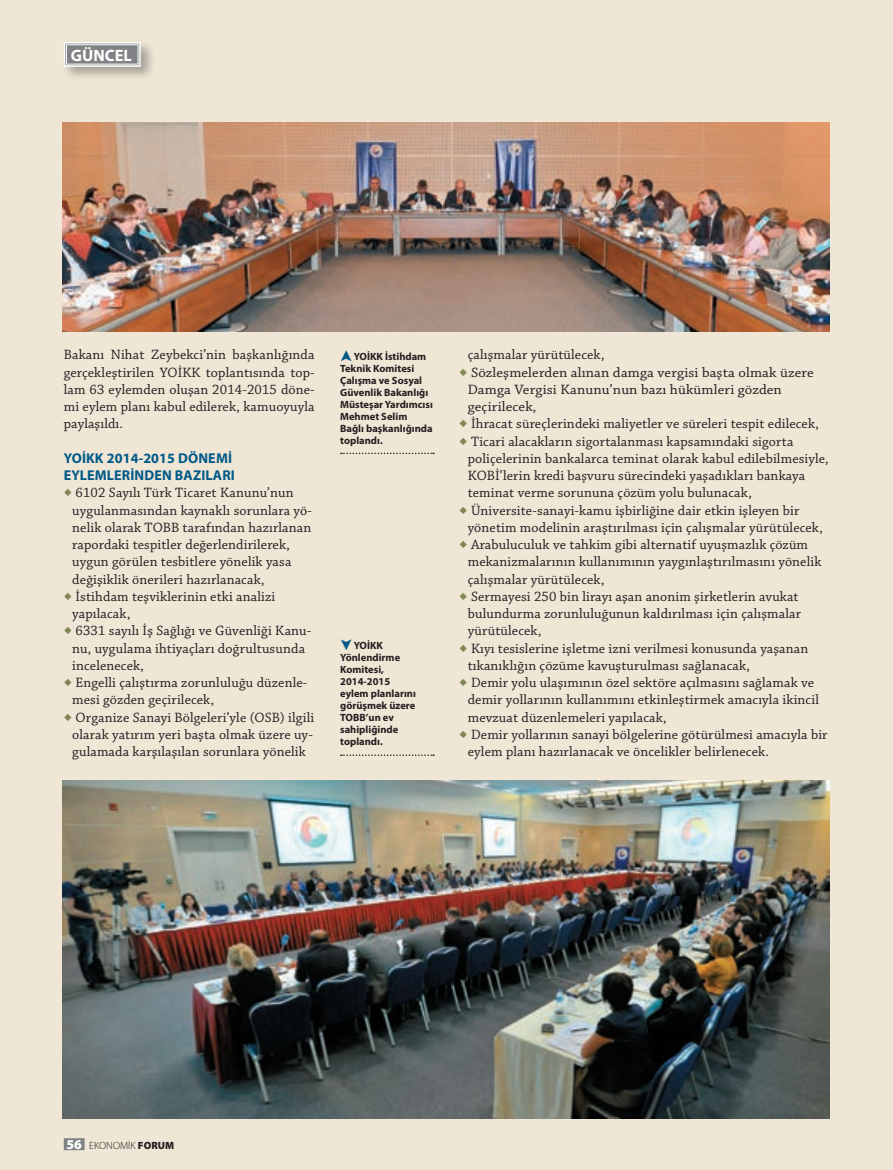
<style>
.page{position:relative;width:893px;height:1170px;background:#fff}
.page>*{position:absolute;margin:0;border:0;box-sizing:border-box;transform-origin:0 0}
.t1{font:700 16.5px "Myriad Pro";color:#fff}
.t2{font:14.25px/17.2px "Chaparral Pro";letter-spacing:.01em;color:#231f20}
.t3{font:14.25px/17.2px "Chaparral Pro";letter-spacing:.01em;color:#231f20;scale:1.04 1}
.t4{font:700 14.25px/17.2px "Myriad Pro";letter-spacing:.01em;color:#005a88}
.t5{font:700 10.5px/12px "Myriad Pro";color:#231f20}
.t6{font:300 10.5px "Myriad Pro";color:#231f20}
.s1{font-family:"Minion Pro";font-weight:600;font-style:italic;font-size:18px;color:#808755}
.s2{color:#005a88}
.s3{font-weight:900;font-size:13.5px;color:#fff}
.s4{font-weight:900}
</style>
<div class="page">
<div style="left:0;top:0;width:893px;height:1169px;background:#f0e6d6"></div>
<svg style="left:63px;top:42px;width:78px;height:25px;background:#a1a2a4"></svg>
<div style="left:64px;top:1138px;width:21px;height:12px;background:#808285"></div>
<img style="left:63px;top:123px;width:766px;height:209px">
<img style="left:63px;top:780px;width:766px;height:338px">
<svg style="left:341px;top:452px;width:93px;height:2px"></svg>
<svg style="left:341px;top:754px;width:93px;height:2px"></svg>
<p class="t1" style="left:71px;top:49px;width:62px">GÜNCEL</p>
<p class="t2" style="left:64px;top:347px;width:252px;text-align:justify">Bakanı Nihat Zeybekci’nin başkanlığında gerçekleştirilen YOİKK toplantısında top&shy;lam 63 eylemden oluşan 2014-2015 döne&shy;mi eylem planı kabul edilerek, kamuoyuyla paylaşıldı.</p>
<p class="t4" style="left:64px;top:450px;width:173px">YOİKK 2014-2015 DÖNEMİ<br>EYLEMLERİNDEN BAZILARI</p>
<p class="t2" style="left:72px;top:485px;width:241px;text-indent:-9px"><span class="s1">◆</span> 6102 Sayılı Türk Ticaret Kanunu’nun uygulanmasından kaynaklı sorunlara yö&shy;nelik olarak TOBB tarafından hazırlanan rapordaki tespitler değerlendirilerek, uygun görülen tesbitlere yönelik yasa değişiklik önerileri hazırlanacak,</p>
<p class="t2" style="left:72px;top:589px;width:204px;text-indent:-9px"><span class="s1">◆</span> İstihdam teşviklerinin etki analizi yapılacak,</p>
<p class="t2" style="left:72px;top:623px;width:241px;text-indent:-9px"><span class="s1">◆</span> 6331 sayılı İş Sağlığı ve Güvenliği Kanu&shy;nu, uygulama ihtiyaçları doğrultusunda incelenecek,</p>
<p class="t2" style="left:72px;top:675px;width:237px;text-indent:-9px"><span class="s1">◆</span> Engelli çalıştırma zorunluluğu düzenle&shy;mesi gözden geçirilecek,</p>
<p class="t2" style="left:64px;top:709px;width:252px;text-align:center"><span class="s1">◆</span> Organize Sanayi Bölgeleri’yle (OSB) ilgili olarak yatırım yeri başta olmak üzere uy&shy;gulamada karşılaşılan sorunlara yönelik</p>
<p class="t5" style="left:340px;top:351px;width:94px;text-indent:14px">YOİKK İstihdam<br>Teknik Komitesi<br>Çalışma ve Sosyal<br>Güvenlik Bakanlığı<br>Müsteşar Yardımcısı<br>Mehmet Selim<br>Bağlı başkanlığında toplandı.</p>
<p class="t5" style="left:340px;top:640px;width:77px"><span class="s2">■</span>YOİKK<br>Yönlendirme<br>Komitesi,<br>2014-2015 eylem planlarını görüşmek üzere<br>TOBB’un ev sahipliğinde toplandı.</p>
<p class="t2" style="left:468px;top:347px;width:138px">çalışmalar yürütülecek,</p>
<p class="t3" style="left:468px;top:364px;width:334px;text-indent:-9px"><span class="s1">◆</span> Sözleşmelerden alınan damga vergisi başta olmak üzere<br>Damga Vergisi Kanunu’nun bazı hükümleri gözden geçirilecek,</p>
<p class="t2" style="left:459px;top:416px;width:361px"><span class="s1">◆</span> İhracat süreçlerindeki maliyetler ve süreleri tespit edilecek,</p>
<p class="t2" style="left:468px;top:433px;width:362px;text-indent:-9px"><span class="s1">◆</span> Ticari alacakların sigortalanması kapsamındaki sigorta poliçelerinin bankalarca teminat olarak kabul edilebilmesiyle, KOBİ’lerin kredi başvuru sürecindeki yaşadıkları bankaya teminat verme sorununa çözüm yolu bulunacak,</p>
<p class="t2" style="left:468px;top:502px;width:357px;text-indent:-9px"><span class="s1">◆</span> Üniversite-sanayi-kamu işbirliğine dair etkin işleyen bir yönetim modelinin araştırılması için çalışmalar yürütülecek,</p>
<p class="t2" style="left:468px;top:537px;width:355px;text-indent:-9px"><span class="s1">◆</span> Arabuluculuk ve tahkim gibi alternatif uyuşmazlık çözüm mekanizmalarının kullanımının yaygınlaştırılmasını yönelik çalışmalar yürütülecek,</p>
<p class="t2" style="left:468px;top:589px;width:335px;text-indent:-9px"><span class="s1">◆</span> Sermayesi 250 bin lirayı aşan anonim şirketlerin avukat bulundurma zorunluluğunun kaldırılması için çalışmalar yürütülecek,</p>
<p class="t2" style="left:468px;top:640px;width:342px;text-indent:-9px"><span class="s1">◆</span> Kıyı tesislerine işletme izni verilmesi konusunda yaşanan tıkanıklığın çözüme kavuşturulması sağlanacak,</p>
<p class="t2" style="left:468px;top:675px;width:353px;text-indent:-9px"><span class="s1">◆</span> Demir yolu ulaşımının özel sektöre açılmasını sağlamak ve demir yollarının kullanımını etkinleştirmek amacıyla ikincil mevzuat düzenlemeleri yapılacak,</p>
<p class="t2" style="left:468px;top:727px;width:361px;text-indent:-9px"><span class="s1">◆</span> Demir yollarının sanayi bölgelerine götürülmesi amacıyla bir eylem planı hazırlanacak ve öncelikler belirlenecek.</p>
<p class="t6" style="left:66px;top:1140px;width:109px"><span class="s3">56</span> EKONOMİK <span class="s4">FORUM</span></p>
</div>
